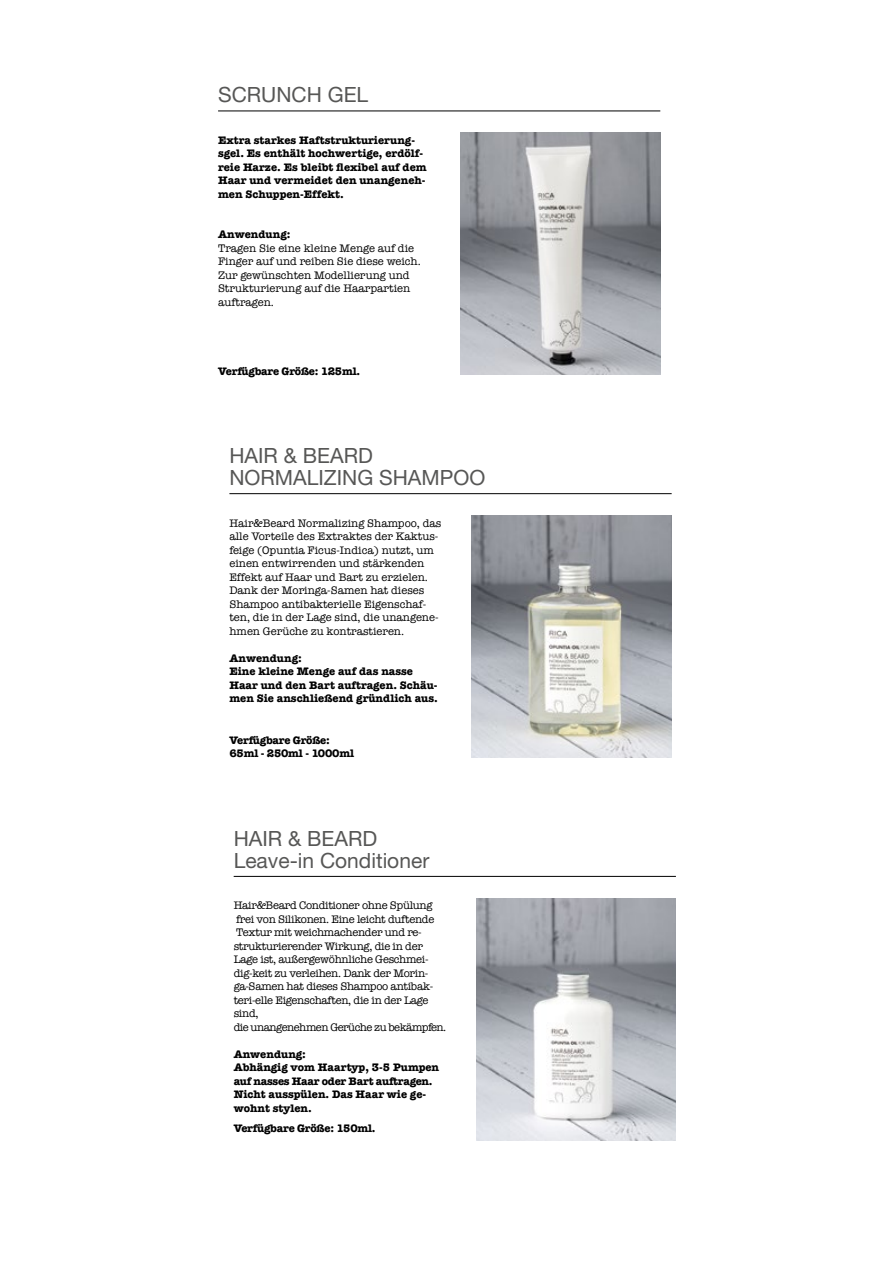
<style>
.page{position:relative;width:893px;height:1263px;background:#fff}
.page>*{position:absolute;margin:0;border:0;box-sizing:border-box;transform-origin:0 0}
.t1{font:21px/21.8px "Helvetica Neue";color:#575756}
.t2{font:11.25px/13.5px "American Typewriter";color:#000}
.t3{font:700 11.25px/13.5px "American Typewriter";color:#000}
.t4{font:11.25px/13.5px "American Typewriter";letter-spacing:-.025em;color:#000}
.t5{font:700 11.25px/13.5px "American Typewriter";letter-spacing:-.02em;color:#000}
</style>
<div class="page">
<img style="left:461px;top:133px;width:199px;height:242px">
<hr style="left:218px;top:111px;width:442px;height:1px;background:#000">
<img style="left:472px;top:516px;width:200px;height:241px">
<hr style="left:229px;top:493px;width:443px;height:1px;background:#000">
<img style="left:476px;top:898px;width:200px;height:242px">
<hr style="left:234px;top:876px;width:442px;height:1px;background:#000">
<h1 class="t1" style="left:218px;top:83px;width:152px">SCRUNCH GEL</h1>
<p class="t3" style="left:218px;top:133px;width:210px">Extra starkes Haftstrukturierung&shy;sgel. Es enthält hochwertige, erdölf&shy;reie Harze. Es bleibt flexibel auf dem Haar und vermeidet den unangeneh&shy;men Schuppen-Effekt.</p>
<p class="t3" style="left:218px;top:227px;width:74px">Anwendung:</p>
<p class="t2" style="left:218px;top:241px;width:204px">Tragen Sie eine kleine Menge auf die<br>Finger auf und reiben Sie diese weich.<br>Zur gewünschten Modellierung und<br>Strukturierung auf die Haarpartien auftragen.</p>
<p class="t5" style="left:218px;top:363px;width:144px">Verfügbare Größe: 125ml.</p>
<h1 class="t1" style="left:229px;top:444px;width:257px">HAIR &amp; BEARD<br>NORMALIZING SHAMPOO</h1>
<p class="t2" style="left:229px;top:516px;width:214px">Hair&amp;Beard Normalizing Shampoo, das alle Vorteile des Extraktes der Kaktus&shy;feige (Opuntia Ficus-Indica) nutzt, um einen entwirrenden und stärkenden Effekt auf Haar und Bart zu erzielen.<br>Dank der Moringa-Samen hat dieses Shampoo antibakterielle Eigenschaf&shy;ten, die in der Lage sind, die unangene&shy;hmen Gerüche zu kontrastieren.</p>
<p class="t3" style="left:229px;top:650px;width:210px">Anwendung:<br>Eine kleine Menge auf das nasse<br>Haar und den Bart auftragen. Schäu&shy;men Sie anschließend gründlich aus.</p>
<p class="t5" style="left:229px;top:733px;width:126px">Verfügbare Größe:<br>65ml - 250ml - 1000ml</p>
<h1 class="t1" style="left:234px;top:827px;width:197px">HAIR &amp; BEARD<br>Leave-in Conditioner</h1>
<p class="t4" style="left:234px;top:898px;width:214px">Hair&amp;Beard Conditioner ohne Spülung frei von Silikonen. Eine leicht duftende Textur mit weichmachender und re&shy;strukturierender Wirkung, die in der Lage ist, außergewöhnliche Geschmei&shy;dig-keit zu verleihen. Dank der Morin&shy;ga-Samen hat dieses Shampoo antibak&shy;teri-elle Eigenschaften, die in der Lage sind,<br>die unangenehmen Gerüche zu bekämpfen.</p>
<p class="t3" style="left:234px;top:1047px;width:207px">Anwendung:<br>Abhängig vom Haartyp, 3-5 Pumpen auf nasses Haar oder Bart auftragen.<br>Nicht ausspülen. Das Haar wie ge&shy;wohnt stylen.</p>
<p class="t5" style="left:234px;top:1121px;width:143px">Verfügbare Größe: 150ml.</p>
</div>
